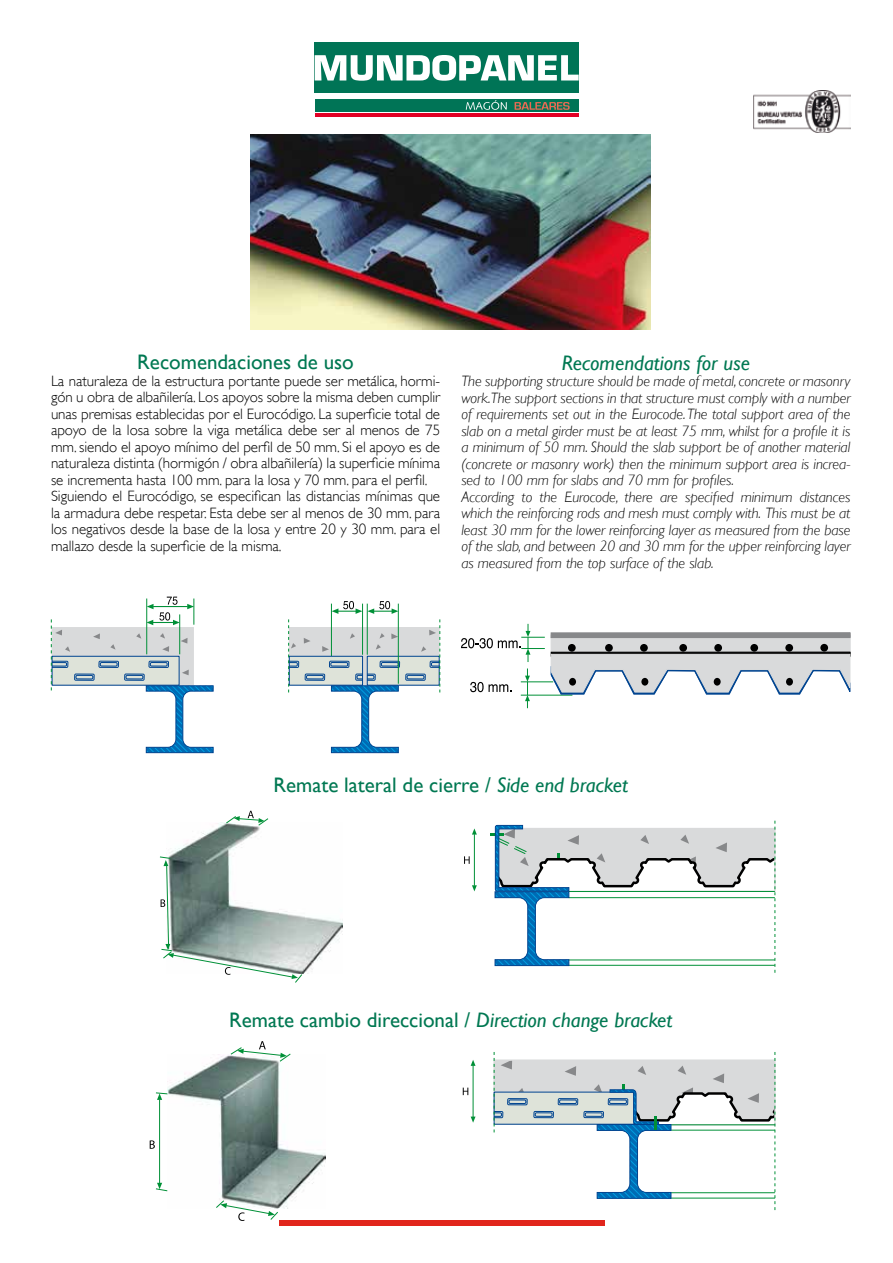
<style>
.page{position:relative;width:893px;height:1263px;background:#fff}
.page>*{position:absolute;margin:0;border:0;box-sizing:border-box;transform-origin:0 0}
.t1{font:21px "Gill Sans";color:#007852}
.t2{font:italic 21px "Gill Sans";color:#007852}
.t3{font:italic 300 15px/16.5px "Gill Sans";letter-spacing:-.005em;color:#000}
.t4{font:300 15px/16.5px "Gill Sans";letter-spacing:-.005em;color:#000}
.s1{font-style:italic}
</style>
<div class="page">
<div style="left:279px;top:1220px;width:326px;height:6px;background:#e1261c"></div>
<hr style="left:315px;top:113px;width:264px;height:4px;background:#e20025">
<div style="left:315px;top:43px;width:264px;height:50px;background:#007456"></div>
<div style="left:315px;top:99px;width:264px;height:13px;background:#007456"></div>
<svg style="left:466px;top:100px;width:41px;height:10px"></svg>
<svg style="left:315px;top:55px;width:264px;height:26px"></svg>
<svg style="left:515px;top:102px;width:55px;height:8px"></svg>
<img style="left:170px;top:823px;width:173px;height:150px">
<svg style="left:225px;top:811px;width:44px;height:15px"></svg>
<svg style="left:160px;top:856px;width:143px;height:127px"></svg>
<img style="left:251px;top:135px;width:400px;height:194px">
<svg style="left:51px;top:597px;width:163px;height:156px"></svg>
<svg style="left:288px;top:601px;width:153px;height:152px"></svg>
<svg style="left:461px;top:624px;width:390px;height:84px"></svg>
<div style="left:820px;top:644px;width:8px;height:8px;background:#000;border-radius:50%"></div>
<svg style="left:490px;top:821px;width:286px;height:152px"></svg>
<svg style="left:472px;top:885px;width:5px;height:6px"></svg>
<svg style="left:472px;top:828px;width:5px;height:6px"></svg>
<hr style="left:474px;top:834px;width:1px;height:52px;background:#009037">
<svg style="left:464px;top:856px;width:6px;height:8px"></svg>
<img style="left:167px;top:1055px;width:159px;height:154px">
<svg style="left:150px;top:1092px;width:129px;height:129px"></svg>
<svg style="left:230px;top:1041px;width:62px;height:22px"></svg>
<svg style="left:471px;top:1116px;width:4px;height:7px"></svg>
<svg style="left:471px;top:1060px;width:4px;height:6px"></svg>
<hr style="left:473px;top:1065px;width:1px;height:52px;background:#009037">
<svg style="left:463px;top:1087px;width:5px;height:8px"></svg>
<svg style="left:493px;top:1052px;width:283px;height:158px"></svg>
<img style="left:753px;top:90px;width:97px;height:43px">
<h1 class="t1" style="left:137px;top:350px;width:218px">Recomendaciones de uso</h1>
<p class="t4" style="left:51px;top:372px;width:391px">La naturaleza de la estructura portante puede ser metálica, hormi&shy;gón u obra de albañilería. Los apoyos sobre la misma deben cumplir unas premisas establecidas por el Eurocódigo. La superficie total de apoyo de la losa sobre la viga metálica debe ser al menos de 75 mm. siendo el apoyo mínimo del perfil de 50 mm. Si el apoyo es de naturaleza distinta (hormigón / obra albañilería) la superficie mínima se incrementa hasta 100 mm. para la losa y 70 mm. para el perfil.<br>Siguiendo el Eurocódigo, se especifican las distancias mínimas que la armadura debe respetar. Esta debe ser al menos de 30 mm. para los negativos desde la base de la losa y entre 20 y 30 mm. para el mallazo desde la superficie de la misma.</p>
<h1 class="t2" style="left:562px;top:350px;width:190px">Recomendations for use</h1>
<p class="t3" style="left:461px;top:373px;width:391px">The supporting structure should be made of metal, concrete or masonry work.The support sections in that structure must comply with a number of requirements set out in the Eurocode. The total support area of the slab on a metal girder must be at least 75 mm, whilst for a profile it is a minimum of 50 mm. Should the slab support be of another material (concrete or masonry work) then the minimum support area is increa&shy;sed to 100 mm for slabs and 70 mm for profiles.<br>According to the Eurocode, there are specified minimum distances which the reinforcing rods and mesh must comply with. This must be at least 30 mm for the lower reinforcing layer as measured from the base of the slab, and between 20 and 30 mm for the upper reinforcing layer as measured from the top surface of the slab.</p>
<h1 class="t1" style="left:273px;top:773px;width:356px">Remate lateral de cierre / <span class="s1">Side end bracket</span></h1>
<h1 class="t1" style="left:229px;top:1007px;width:445px">Remate cambio direccional / <span class="s1">Direction change bracket</span></h1>
</div>
